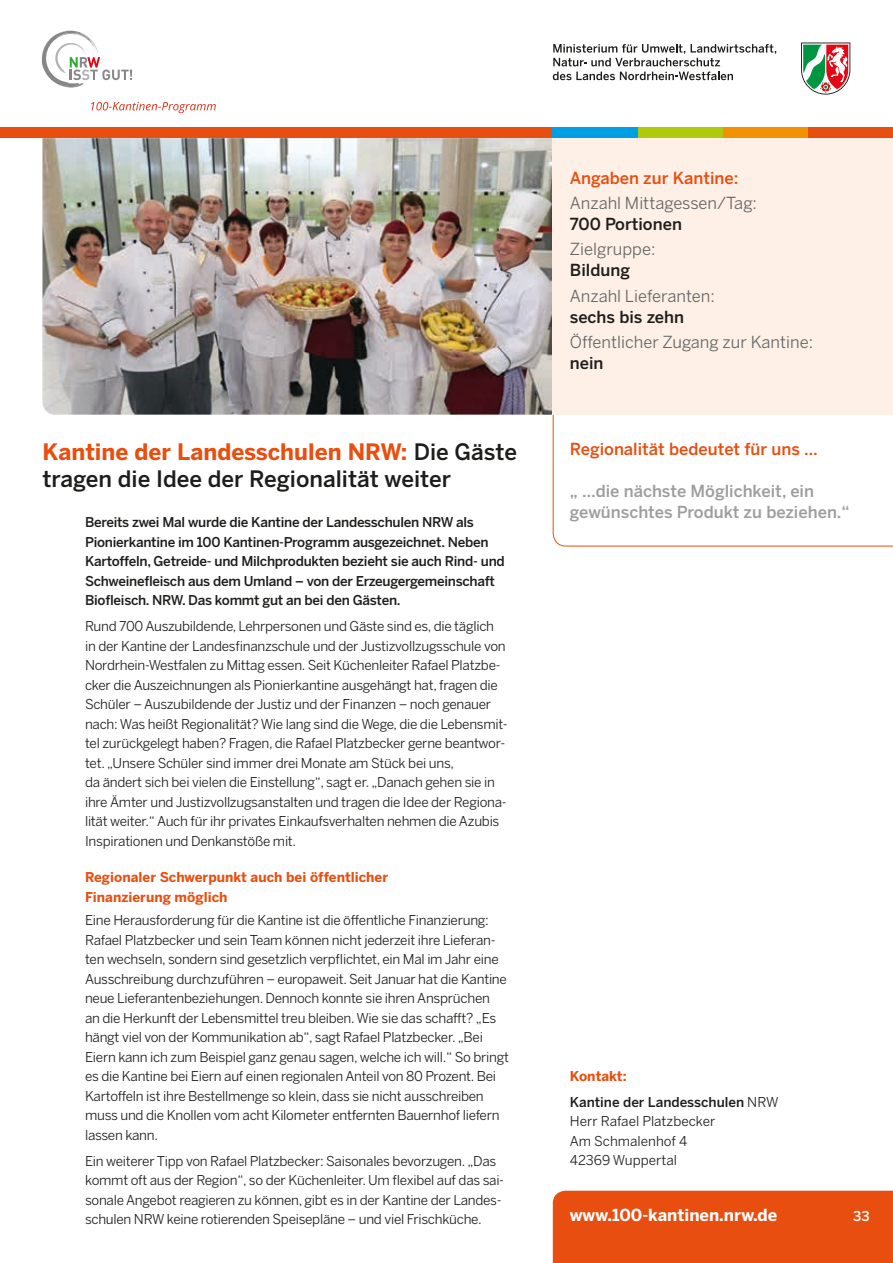
<style>
.page{position:relative;width:893px;height:1263px;background:#fff}
.page>*{position:absolute;margin:0;border:0;box-sizing:border-box;transform-origin:0 0}
.t1{font:500 22.5px/27px "Benton Sans";color:#1d1d1b}
.t2{font:16.5px "Benton Sans";color:#646463}
.t3{font:500 16.5px/21px "Benton Sans";color:#9d9d9d}
.t4{font:500 16.5px "Benton Sans";color:#e84e0f}
.t5{font:500 16.5px "Benton Sans";color:#1d1d1b}
.t6{font:700 16.5px "Benton Sans";color:#fff}
.t7{font:13.5px/19.5px "Benton Sans";letter-spacing:-.02em;color:#1d1d1b}
.t8{font:500 13.5px/19.5px "Benton Sans";letter-spacing:-.02em;color:#1d1d1b}
.t9{font:700 13.5px/19.5px "Benton Sans";color:#e84e0f}
.t10{font:13.5px/19.5px "Benton Sans";color:#1d1d1b}
.t11{font:500 13.5px/26px "Benton Sans";color:#1d1d1b}
.t12{font:500 13.5px "Benton Sans";color:#fff}
.s1{font-weight:700;color:#e84e0f}
.s2{font-weight:400}
</style>
<div class="page">
<svg style="left:552px;top:415px;width:341px;height:132px"></svg>
<div style="left:553px;top:1191px;width:340px;height:72px;background:#e84e0f"></div>
<svg style="left:801px;top:43px;width:49px;height:51px"></svg>
<svg style="left:553px;top:44px;width:223px;height:22px"></svg>
<svg style="left:553px;top:72px;width:180px;height:8px"></svg>
<svg style="left:42px;top:30px;width:90px;height:58px"></svg>
<svg style="left:91px;top:102px;width:125px;height:11px"></svg>
<img style="left:43px;top:138px;width:510px;height:277px">
<div style="left:553px;top:138px;width:340px;height:277px;background:#fef0e7"></div>
<div style="left:0;top:128px;width:553px;height:10px;background:#e84e0f"></div>
<div style="left:808px;top:128px;width:85px;height:10px;background:#e84e0f"></div>
<div style="left:723px;top:128px;width:85px;height:10px;background:#f39200"></div>
<div style="left:638px;top:128px;width:85px;height:10px;background:#afca0b"></div>
<div style="left:553px;top:128px;width:85px;height:10px;background:#009fe3"></div>
<h1 class="t1" style="left:43px;top:438px;width:476px"><span class="s1">Kantine der Landesschulen NRW:</span> Die Gäste tragen die Idee der Regionalität weiter</h1>
<p class="t8" style="left:85px;top:513px;width:421px">Bereits zwei Mal wurde die Kantine der Landesschulen NRW als Pionierkantine im 100 Kantinen-Programm ausgezeichnet. Neben Kartoffeln, Getreide- und Milchprodukten bezieht sie auch Rind- und Schweinefleisch aus dem Umland – von der Erzeugergemeinschaft Biofleisch. NRW. Das kommt gut an bei den Gästen.</p>
<p class="t7" style="left:85px;top:616px;width:424px">Rund 700 Auszubildende, Lehrpersonen und Gäste sind es, die täglich in der Kantine der Landesfinanzschule und der Justizvollzugsschule von Nordrhein-Westfalen zu Mittag essen. Seit Küchenleiter Rafael Platzbe&shy;cker die Auszeichnungen als Pionierkantine ausgehängt hat, fragen die Schüler – Auszubildende der Justiz und der Finanzen – noch genauer nach: Was heißt Regionalität? Wie lang sind die Wege, die die Lebensmit&shy;tel zurückgelegt haben? Fragen, die Rafael Platzbecker gerne beantwor&shy;tet. „Unsere Schüler sind immer drei Monate am Stück bei uns,<br>da ändert sich bei vielen die Einstellung“, sagt er. „Danach gehen sie in ihre Ämter und Justizvollzugsanstalten und tragen die Idee der Regiona&shy;lität weiter.“ Auch für ihr privates Einkaufsverhalten nehmen die Azubis Inspirationen und Denkanstöße mit.</p>
<p class="t9" style="left:85px;top:867px;width:305px">Regionaler Schwerpunkt auch bei öffentlicher<br>Finanzierung möglich</p>
<p class="t7" style="left:85px;top:911px;width:425px">Eine Herausforderung für die Kantine ist die öffentliche Finanzierung:<br>Rafael Platzbecker und sein Team können nicht jederzeit ihre Lieferan&shy;ten wechseln, sondern sind gesetzlich verpflichtet, ein Mal im Jahr eine Ausschreibung durchzuführen – europaweit. Seit Januar hat die Kantine neue Lieferantenbeziehungen. Dennoch konnte sie ihren Ansprüchen<br>an die Herkunft der Lebensmittel treu bleiben. Wie sie das schafft? „Es hängt viel von der Kommunikation ab“, sagt Rafael Platzbecker. „Bei Eiern kann ich zum Beispiel ganz genau sagen, welche ich will.“ So bringt es die Kantine bei Eiern auf einen regionalen Anteil von 80 Prozent. Bei Kartoffeln ist ihre Bestellmenge so klein, dass sie nicht ausschreiben muss und die Knollen vom acht Kilometer entfernten Bauernhof liefern lassen kann.</p>
<p class="t7" style="left:85px;top:1151px;width:421px">Ein weiterer Tipp von Rafael Platzbecker: Saisonales bevorzugen. „Das kommt oft aus der Region“, so der Küchenleiter. Um flexibel auf das sai&shy;sonale Angebot reagieren zu können, gibt es in der Kantine der Landes&shy;schulen NRW keine rotierenden Speisepläne – und viel Frischküche.</p>
<p class="t4" style="left:570px;top:168px;width:170px">Angaben zur Kantine:</p>
<p class="t2" style="left:570px;top:193px;width:189px">Anzahl Mittagessen/Tag:</p>
<p class="t5" style="left:570px;top:214px;width:114px">700 Portionen</p>
<p class="t2" style="left:570px;top:240px;width:87px">Zielgruppe:</p>
<p class="t5" style="left:570px;top:261px;width:62px">Bildung</p>
<p class="t2" style="left:570px;top:286px;width:147px">Anzahl Lieferanten:</p>
<p class="t5" style="left:570px;top:307px;width:116px">sechs bis zehn</p>
<p class="t2" style="left:570px;top:332px;width:245px">Öffentlicher Zugang zur Kantine:</p>
<p class="t5" style="left:570px;top:353px;width:35px">nein</p>
<p class="t4" style="left:570px;top:439px;width:250px">Regionalität bedeutet für uns …</p>
<p class="t3" style="left:570px;top:481px;width:281px">„ …die nächste Möglichkeit, ein gewünschtes Produkt zu beziehen.“</p>
<p class="t11" style="left:570px;top:1063px;width:210px"><span class="s1">Kontakt:<br></span>Kantine der Landesschulen <span class="s2">NRW</span></p>
<p class="t10" style="left:570px;top:1111px;width:147px">Herr Rafael Platzbecker<br>Am Schmalenhof 4<br>42369 Wuppertal</p>
<p class="t6" style="left:570px;top:1205px;width:209px">www.100-kantinen.nrw.de</p>
<p class="t12" style="left:853px;top:1207px;width:18px">33</p>
</div>
